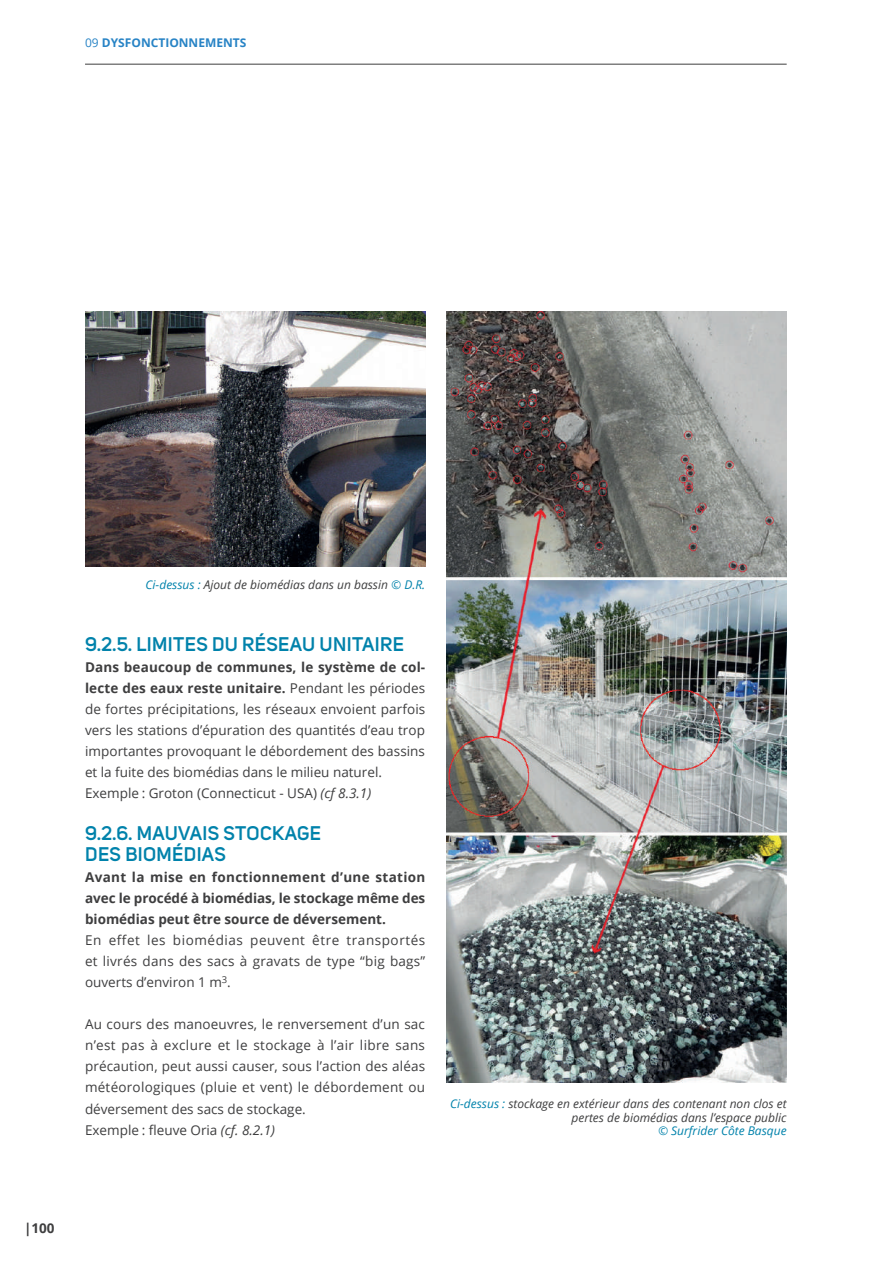
<style>
.page{position:relative;width:893px;height:1263px;background:#fff}
.page>*{position:absolute;margin:0;border:0;box-sizing:border-box;transform-origin:0 0}
.t1{font:600 19.5px/21px "Uni Sans";letter-spacing:.02em;color:#0082ab}
.t2{font:13.5px/21px "Open Sans";letter-spacing:.01em;color:#3e3e3f}
.t3{font:700 13.5px/21px "Open Sans";color:#3e3e3f;text-align:justify}
.t4{font:italic 12px/13.8px "Open Sans";color:#3e3e3f;text-align:right}
.t5{font:700 12px "Open Sans";color:#2783c5}
.t6{font:italic 12px "Open Sans";color:#0082ab}
.s1{font-weight:400}
.s2{color:#0082ab}
.s3{font-weight:700}
.s4{font-style:italic}
</style>
<div class="page">
<hr style="left:85px;top:64px;width:702px;height:1px;background:#3e3e3f">
<img style="left:85px;top:312px;width:340px;height:255px">
<img style="left:446px;top:312px;width:341px;height:770px">
<p class="t5" style="left:85px;top:34px;width:163px"><span class="s1">09</span> DYSFONCTIONNEMENTS</p>
<p class="t4" style="left:146px;top:577px;width:281px"><span class="s2">Ci-dessus :</span> Ajout de biomédias dans un bassin <span class="s2">© D.R.</span></p>
<h1 class="t1" style="left:85px;top:634px;width:320px">9.2.5. LIMITES DU RÉSEAU UNITAIRE</h1>
<p class="t2" style="left:85px;top:657px;width:342px"><span class="s3">Dans beaucoup de communes, le système de col&shy;lecte des eaux reste unitaire.</span> Pendant les périodes de fortes précipitations, les réseaux envoient parfois vers les stations d’épuration des quantités d’eau trop importantes provoquant le débordement des bassins et la fuite des biomédias dans le milieu naturel.<br>Exemple : Groton (Connecticut - USA) <span class="s4">(cf 8.3.1)</span></p>
<h1 class="t1" style="left:85px;top:823px;width:238px">9.2.6. MAUVAIS STOCKAGE<br>DES BIOMÉDIAS</h1>
<p class="t3" style="left:85px;top:867px;width:342px">Avant la mise en fonctionnement d’une station avec le procédé à biomédias, le stockage même des biomédias peut être source de déversement.</p>
<p class="t2" style="left:85px;top:930px;width:342px;text-align:justify">En effet les biomédias peuvent être transportés et livrés dans des sacs à gravats de type “big bags” ouverts d’environ 1 m<sup>3</sup>.</p>
<p class="t2" style="left:85px;top:1014px;width:342px">Au cours des manoeuvres, le renversement d’un sac n’est pas à exclure et le stockage à l’air libre sans précaution, peut aussi causer, sous l’action des aléas météorologiques (pluie et vent) le débordement ou déversement des sacs de stockage.<br>Exemple : fleuve Oria <span class="s4">(cf. 8.2.1)</span></p>
<p class="t4" style="left:450px;top:1096px;width:338px"><span class="s2">Ci-dessus :</span> stockage en extérieur dans des contenant non clos et pertes de biomédias dans l’espace public</p>
<p class="t6" style="left:658px;top:1123px;width:130px">© Surfrider Côte Basque</p>
<p class="t3" style="left:24px;top:1217px;width:32px">|100</p>
</div>
